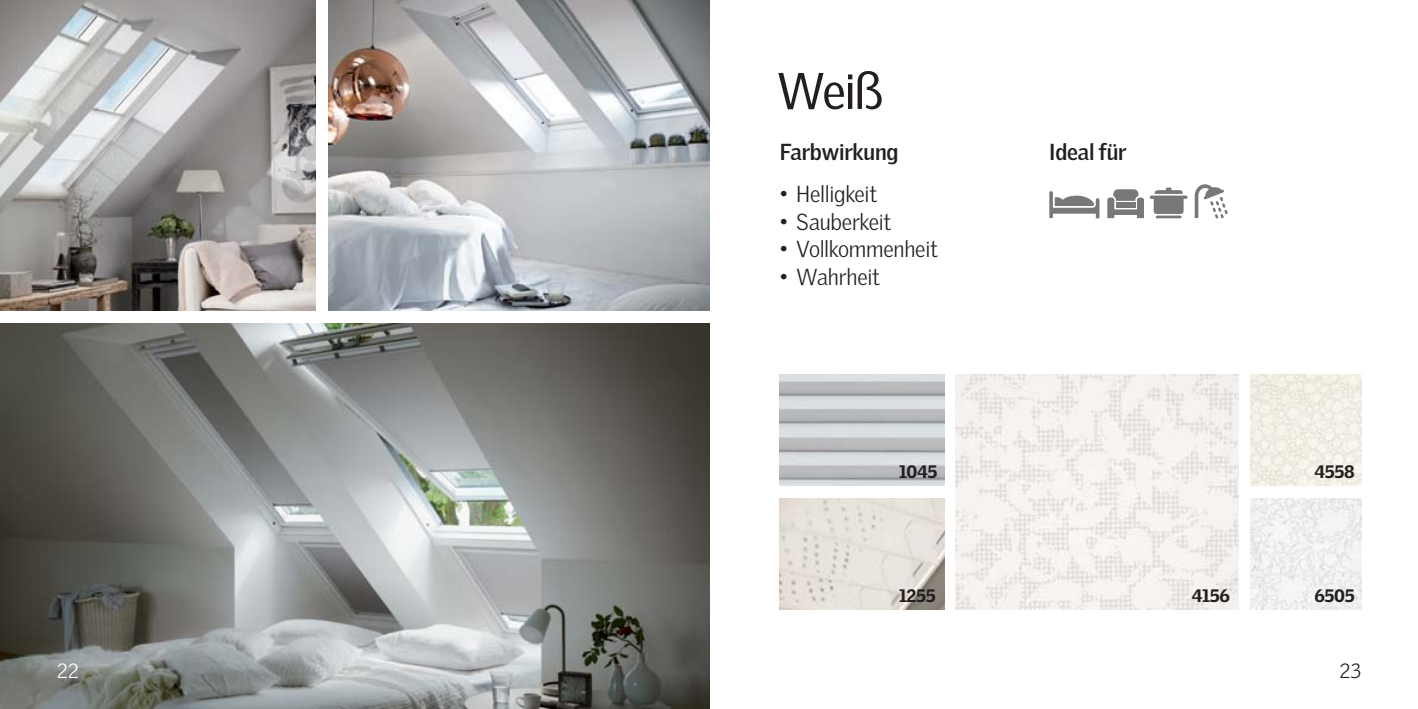
<style>
.page{position:relative;width:1418px;height:709px;background:#fff}
.page>*{position:absolute;margin:0;border:0;box-sizing:border-box;transform-origin:0 0}
.t1{font:50px "Velux Gothic";color:#231f20}
.t2{font:300 22.5px "Velux Gothic";letter-spacing:-.015em;color:#231f20}
.t3{font:700 22.5px "Velux Gothic";letter-spacing:-.01em;color:#231f20}
.t4{font:300 20px "Velux Gothic";color:#fff}
.t5{font:300 20px "Velux Gothic";color:#231f20}
.t6{font:900 17.5px "Velux Gothic";letter-spacing:-.02em;color:#231f20}
</style>
<div class="page">
<img style="left:0;top:0;width:316px;height:311px">
<img style="left:328px;top:0;width:381px;height:311px">
<img style="left:0;top:323px;width:709px;height:386px">
<img style="left:1250px;top:375px;width:111px;height:111px">
<img style="left:1250px;top:498px;width:111px;height:111px">
<img style="left:780px;top:498px;width:164px;height:111px">
<img style="left:956px;top:375px;width:282px;height:234px">
<svg style="left:1194px;top:184px;width:33px;height:34px"></svg>
<svg style="left:1049px;top:191px;width:50px;height:27px"></svg>
<hr style="left:1155px;top:215px;width:26px;height:3px;background:#777878">
<svg style="left:1149px;top:187px;width:38px;height:27px"></svg>
<svg style="left:1107px;top:189px;width:36px;height:29px"></svg>
<h1 class="t1" style="left:776px;top:71px;width:109px">Weiß</h1>
<p class="t3" style="left:780px;top:143px;width:120px">Farbwirkung</p>
<p class="t2" style="left:780px;top:186px;width:99px">• Helligkeit</p>
<p class="t2" style="left:780px;top:213px;width:113px">• Sauberkeit</p>
<p class="t2" style="left:780px;top:241px;width:160px">• Vollkommenheit</p>
<p class="t2" style="left:780px;top:268px;width:102px">• Wahrheit</p>
<p class="t3" style="left:1049px;top:143px;width:79px">Ideal für</p>
<p class="t6" style="left:899px;top:465px;width:40px">1045</p>
<p class="t6" style="left:1314px;top:465px;width:42px">4558</p>
<p class="t6" style="left:899px;top:589px;width:38px">1255</p>
<p class="t6" style="left:1314px;top:589px;width:42px">6505</p>
<p class="t6" style="left:1191px;top:589px;width:40px">4156</p>
<p class="t4" style="left:57px;top:664px;width:24px">22</p>
<p class="t5" style="left:1339px;top:664px;width:23px">23</p>
</div>
